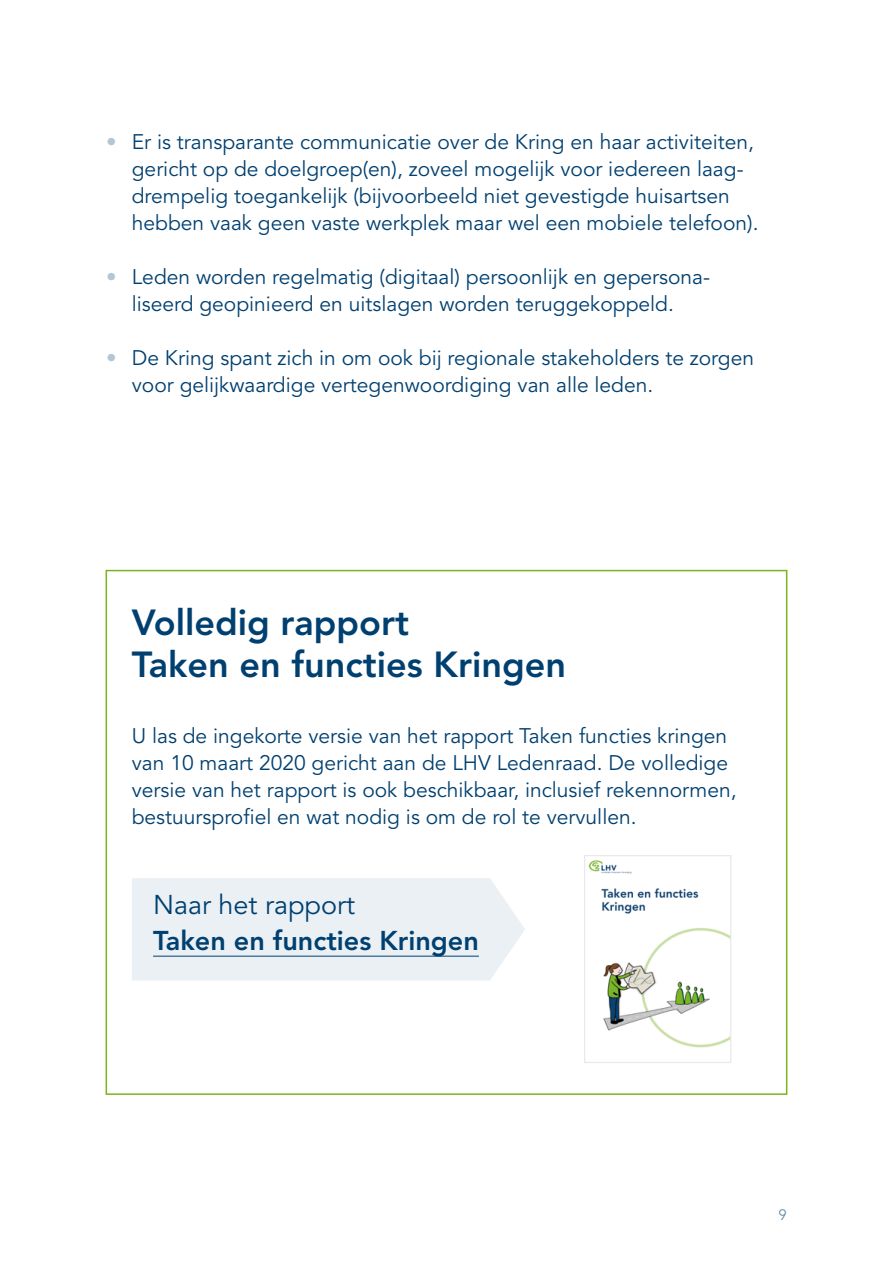
<style>
.page{position:relative;width:893px;height:1263px;background:#fff}
.page>*{position:absolute;margin:0;border:0;box-sizing:border-box;transform-origin:0 0}
.t1{font:800 36px/42px "Avenir LT";color:#004070}
.t2{font:800 27px "Avenir LT";color:#004070}
.t3{font:27px "Avenir LT";color:#004070}
.t4{font:21px/27px "Avenir LT";color:#004070}
.t5{font:15px "Avenir LT";color:#668da9}
.s1{color:#b3c6d4}
</style>
<div class="page">
<div style="left:132px;top:878px;width:393px;height:102px;background:#ebf0f4"></div>
<img style="left:588px;top:860px;width:141px;height:188px">
<div style="left:584px;top:855px;width:147px;height:208px;border:1px solid #e9e9e9"></div>
<hr style="left:153px;top:956px;width:326px;height:1px;background:#004070">
<div style="left:106px;top:570px;width:681px;height:525px;border:2px solid #79b41d"></div>
<p class="t4" style="left:132px;top:129px;width:628px;text-indent:-26px"><span class="s1">•</span> Er is transparante communicatie over de Kring en haar activiteiten, gericht op de doelgroep(en), zoveel mogelijk voor iedereen laag&shy;drempelig toegankelijk (bijvoorbeeld niet gevestigde huisartsen hebben vaak geen vaste werkplek maar wel een mobiele telefoon).</p>
<p class="t4" style="left:106px;top:264px;width:605px;text-align:center"><span class="s1">•</span> Leden worden regelmatig (digitaal) persoonlijk en gepersona&shy;liseerd geopinieerd en uitslagen worden teruggekoppeld.</p>
<p class="t4" style="left:132px;top:345px;width:624px;text-indent:-26px"><span class="s1">•</span> De Kring spant zich in om ook bij regionale stakeholders te zorgen voor gelijkwaardige vertegenwoordiging van alle leden.</p>
<h1 class="t1" style="left:132px;top:602px;width:436px">Volledig rapport<br>Taken en functies Kringen</h1>
<p class="t4" style="left:132px;top:723px;width:606px">U las de ingekorte versie van het rapport Taken functies kringen van 10 maart 2020 gericht aan de LHV Ledenraad. De volledige versie van het rapport is ook beschikbaar, inclusief rekennormen, bestuursprofiel en wat nodig is om de rol te vervullen.</p>
<p class="t3" style="left:153px;top:889px;width:203px">Naar het rapport</p>
<p class="t2" style="left:153px;top:925px;width:327px">Taken en functies Kringen</p>
<p class="t5" style="left:778px;top:1206px;width:10px">9</p>
</div>
